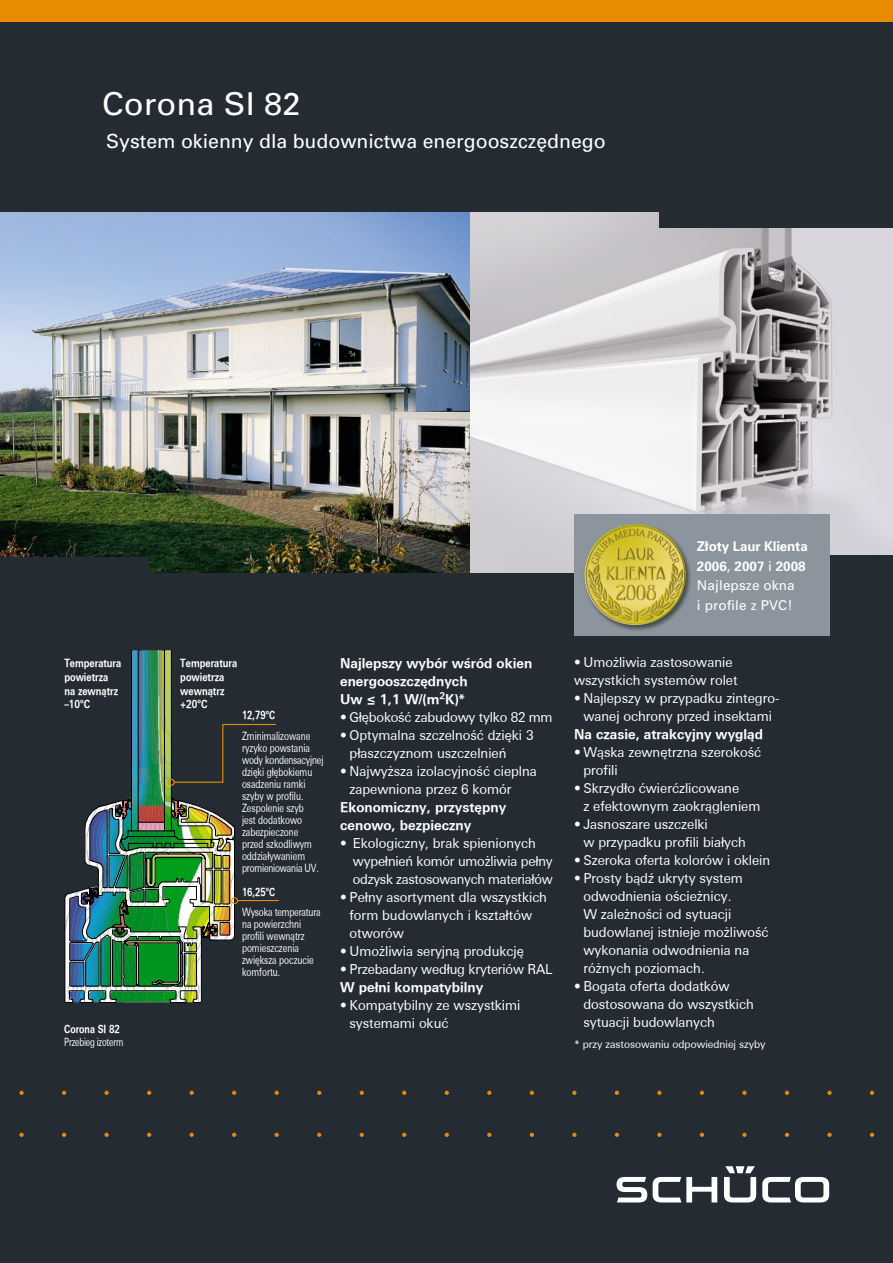
<style>
.page{position:relative;width:893px;height:1263px;background:#252b32}
.page>*{position:absolute;margin:0;border:0;box-sizing:border-box;transform-origin:0 0}
.t1{font:31.5px "Punivers 37";letter-spacing:.005em;color:#fff}
.t2{font:19.5px "Punivers 37";color:#fff}
.t3{font:13.5px/18px "LT Univers PL Basic";color:#fff}
.t4{font:700 13.5px/18px "LT Univers PL Basic";color:#fff}
.t5{font:700 13.5px/19.5px "Punivers 37";letter-spacing:-.01em;color:#fff}
.t6{font:11.25px/12px "LT Univers PL Basic";color:#fff;scale:.75 1}
.t7{font:700 11.25px/13.5px "LT Univers PL Basic";color:#fff;scale:.8 1}
.t8{font:11.25px "LT Univers PL Basic";letter-spacing:-.02em;color:#fff;scale:.71 1}
.t9{font:700 11.25px "LT Univers PL Basic";color:#fff;scale:.75 1}
.t10{font:700 11.25px "LT Univers PL Basic";color:#fff;scale:.77 1}
.t11{font:10.5px "LT Univers PL Basic";color:#fff}
.s1{font-weight:400}
</style>
<div class="page">
<img style="left:0;top:213px;width:893px;height:359px">
<div style="left:0;top:0;width:893px;height:21px;background:#e78c00"></div>
<div style="left:0;top:557px;width:149px;height:30px;background:#252b32"></div>
<div style="left:659px;top:198px;width:234px;height:29px;background:#252b32"></div>
<svg style="left:617px;top:1177px;width:30px;height:25px"></svg>
<svg style="left:653px;top:1177px;width:64px;height:25px"></svg>
<svg style="left:762px;top:1177px;width:67px;height:25px"></svg>
<svg style="left:724px;top:1166px;width:32px;height:36px"></svg>
<div style="left:765px;top:555px;width:128px;height:29px;background:#252b32"></div>
<svg style="left:19px;top:1133px;width:5px;height:4px"></svg>
<svg style="left:19px;top:1091px;width:5px;height:4px"></svg>
<svg style="left:62px;top:1133px;width:4px;height:4px"></svg>
<svg style="left:62px;top:1091px;width:4px;height:4px"></svg>
<svg style="left:104px;top:1133px;width:5px;height:4px"></svg>
<svg style="left:104px;top:1091px;width:5px;height:4px"></svg>
<svg style="left:147px;top:1133px;width:4px;height:4px"></svg>
<svg style="left:147px;top:1091px;width:4px;height:4px"></svg>
<svg style="left:190px;top:1133px;width:4px;height:4px"></svg>
<svg style="left:190px;top:1091px;width:4px;height:4px"></svg>
<svg style="left:232px;top:1133px;width:4px;height:4px"></svg>
<svg style="left:232px;top:1091px;width:4px;height:4px"></svg>
<svg style="left:275px;top:1133px;width:4px;height:4px"></svg>
<svg style="left:275px;top:1091px;width:4px;height:4px"></svg>
<svg style="left:317px;top:1133px;width:4px;height:4px"></svg>
<svg style="left:317px;top:1091px;width:4px;height:4px"></svg>
<svg style="left:360px;top:1133px;width:4px;height:4px"></svg>
<svg style="left:360px;top:1091px;width:4px;height:4px"></svg>
<svg style="left:402px;top:1133px;width:4px;height:4px"></svg>
<svg style="left:402px;top:1091px;width:4px;height:4px"></svg>
<svg style="left:445px;top:1133px;width:4px;height:4px"></svg>
<svg style="left:445px;top:1091px;width:4px;height:4px"></svg>
<svg style="left:487px;top:1133px;width:4px;height:4px"></svg>
<svg style="left:487px;top:1091px;width:4px;height:4px"></svg>
<svg style="left:530px;top:1133px;width:4px;height:4px"></svg>
<svg style="left:530px;top:1091px;width:4px;height:4px"></svg>
<svg style="left:572px;top:1133px;width:4px;height:4px"></svg>
<svg style="left:572px;top:1091px;width:4px;height:4px"></svg>
<svg style="left:615px;top:1133px;width:4px;height:4px"></svg>
<svg style="left:615px;top:1091px;width:4px;height:4px"></svg>
<svg style="left:657px;top:1133px;width:4px;height:4px"></svg>
<svg style="left:657px;top:1091px;width:4px;height:4px"></svg>
<svg style="left:700px;top:1133px;width:4px;height:4px"></svg>
<svg style="left:700px;top:1091px;width:4px;height:4px"></svg>
<svg style="left:742px;top:1133px;width:5px;height:4px"></svg>
<svg style="left:742px;top:1091px;width:5px;height:4px"></svg>
<svg style="left:785px;top:1133px;width:4px;height:4px"></svg>
<svg style="left:785px;top:1091px;width:4px;height:4px"></svg>
<svg style="left:827px;top:1133px;width:5px;height:4px"></svg>
<svg style="left:827px;top:1091px;width:5px;height:4px"></svg>
<svg style="left:870px;top:1133px;width:4px;height:4px"></svg>
<svg style="left:870px;top:1091px;width:4px;height:4px"></svg>
<div style="left:574px;top:514px;width:255px;height:122px;background:#8c959d"></div>
<img style="left:64px;top:650px;width:171px;height:353px">
<div style="left:231px;top:897px;width:7px;height:7px;border:1px solid #e78c00;border-radius:50%"></div>
<hr style="left:237px;top:900px;width:42px;height:1px;background:#e78c00">
<div style="left:168px;top:779px;width:7px;height:7px;border:1px solid #e78c00;border-radius:50%"></div>
<svg style="left:173px;top:723px;width:103px;height:60px"></svg>
<div style="left:584px;top:523px;width:115px;height:115px;background:#000;opacity:.5"></div>
<img style="left:584px;top:524px;width:102px;height:101px;border-radius:51px">
<h1 class="t1" style="left:102px;top:84px;width:200px">Corona SI 82</h1>
<h2 class="t2" style="left:106px;top:128px;width:501px">System okienny dla budownictwa energooszcz´dnego</h2>
<p class="t5" style="left:697px;top:536px;width:112px">Z∏oty Laur Klienta<br>2006<span class="s1">,</span> 2007 <span class="s1">i</span> 2008<br><span class="s1">Najlepsze okna<br>i profile z PVC!</span></p>
<p class="t7" style="left:64px;top:657px;width:73px">Temperatura powietrza na zewnàtrz –10ºC</p>
<p class="t7" style="left:180px;top:657px;width:73px">Temperatura powietrza wewnàtrz +20ºC</p>
<p class="t10" style="left:64px;top:1022px;width:74px">Corona SI 82</p>
<p class="t8" style="left:64px;top:1036px;width:85px">Przebieg izoterm</p>
<p class="t9" style="left:242px;top:708px;width:46px">12,79ºC</p>
<p class="t6" style="left:242px;top:730px;width:110px">Zminimalizowane ryzyko powstania wody kondensacyjnej dzi´ki g∏´bokiemu osadzeniu ramki szyby w profilu.<br>Zespolenie szyb<br>jest dodatkowo zabezpieczone<br>przed szkodliwym oddzia∏ywaniem promieniowania UV.</p>
<p class="t9" style="left:242px;top:885px;width:46px">16,25ºC</p>
<p class="t6" style="left:242px;top:906px;width:107px">Wysoka temperatura na powierzchni profili wewnàtrz pomieszczenia zwi´ksza poczucie komfortu.</p>
<p class="t4" style="left:340px;top:654px;width:194px">Najlepszy wybór wÊród okien energooszcz´dnych<br>Uw ≤ 1,1 W/(m<sup>2</sup>K)*</p>
<p class="t3" style="left:340px;top:708px;width:214px">• G∏´bokoÊç zabudowy tylko 82 mm</p>
<p class="t3" style="left:350px;top:726px;width:186px;text-indent:-9px">• Optymalna szczelnoÊç dzi´ki 3 p∏aszczyznom uszczelnieƒ</p>
<p class="t3" style="left:350px;top:762px;width:189px;text-indent:-9px">• Najwy˝sza izolacyjnoÊç cieplna zapewniona przez 6 komór</p>
<p class="t4" style="left:340px;top:798px;width:167px">Ekonomiczny, przyst´pny cenowo, bezpieczny</p>
<p class="t3" style="left:353px;top:834px;width:201px;text-indent:-13px">• Ekologiczny, brak spienionych wype∏nieƒ komór umo˝liwia pe∏ny odzysk zastosowanych materia∏ów</p>
<p class="t3" style="left:350px;top:888px;width:199px;text-indent:-9px">• Pe∏ny asortyment dla wszystkich form budowlanych i kszta∏tów otworów</p>
<p class="t3" style="left:340px;top:942px;width:185px">• Umo˝liwia seryjnà produkcj´</p>
<p class="t3" style="left:340px;top:960px;width:214px">• Przebadany wed∏ug kryteriów RAL</p>
<p class="t4" style="left:340px;top:978px;width:145px">W pe∏ni kompatybilny</p>
<p class="t3" style="left:350px;top:996px;width:172px;text-indent:-9px">• Kompatybilny ze wszystkimi systemami okuç</p>
<p class="t3" style="left:574px;top:654px;width:165px">• Umo˝liwia zastosowanie wszystkich systemów rolet</p>
<p class="t3" style="left:574px;top:690px;width:207px;text-align:center">• Najlepszy w przypadku zintegro&shy;wanej ochrony przed insektami</p>
<p class="t4" style="left:574px;top:725px;width:190px">Na czasie, atrakcyjny wyglàd</p>
<p class="t3" style="left:583px;top:744px;width:179px;text-indent:-9px">• Wàska zewn´trzna szerokoÊç profili</p>
<p class="t3" style="left:583px;top:780px;width:179px;text-indent:-9px">• Skrzyd∏o çwierçzlicowane<br>z efektownym zaokràgleniem</p>
<p class="t3" style="left:583px;top:816px;width:164px;text-indent:-9px">• Jasnoszare uszczelki<br>w przypadku profili bia∏ych</p>
<p class="t3" style="left:574px;top:852px;width:198px">• Szeroka oferta kolorów i oklein</p>
<p class="t3" style="left:583px;top:869px;width:187px;text-indent:-9px">• Prosty bàdê ukryty system odwodnienia oÊcie˝nicy.<br>W zale˝noÊci od sytuacji budowlanej istnieje mo˝liwoÊç wykonania odwodnienia na ró˝nych poziomach.</p>
<p class="t3" style="left:583px;top:977px;width:172px;text-indent:-9px">• Bogata oferta dodatków dostosowana do wszystkich sytuacji budowlanych</p>
<p class="t11" style="left:574px;top:1039px;width:193px">* przy zastosowaniu odpowiedniej szyby</p>
</div>
